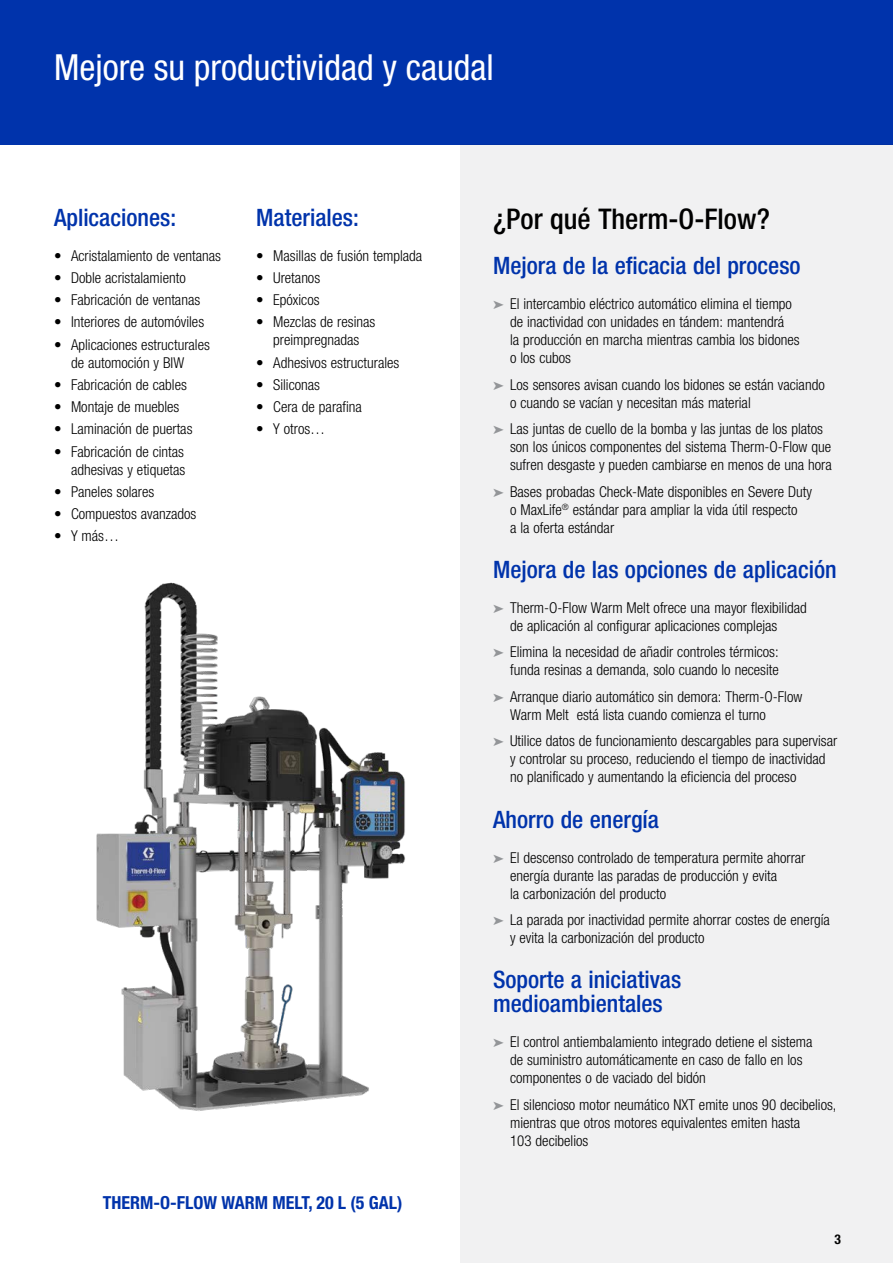
<style>
.page{position:relative;width:893px;height:1263px;background:#fff}
.page>*{position:absolute;margin:0;border:0;box-sizing:border-box;transform-origin:0 0}
.t1{font:condensed 36px "Helvetica Neue LT Std";color:#fff}
.t2{font:500 condensed 28.5px "Helvetica Neue LT Std";color:#000}
.t3{font:500 condensed 24px/24px "Helvetica Neue LT Std";color:#0033ab}
.t4{font:700 condensed 18px "Helvetica Neue LT Std";color:#0033ab}
.t5{font:300 condensed 15px/18px "Helvetica Neue LT Std";color:#000}
.t6{font:700 condensed 13.5px "Helvetica Neue LT Std";color:#000}
.s1{color:#939598}
</style>
<div class="page">
<div style="left:0;top:0;width:893px;height:145px;background:#0033ab"></div>
<div style="left:460px;top:145px;width:433px;height:1118px;background:#f1f1f2"></div>
<img style="left:96px;top:582px;width:309px;height:529px">
<h1 class="t1" style="left:54px;top:46px;width:441px">Mejore su productividad y caudal</h1>
<h3 class="t3" style="left:54px;top:205px;width:124px">Aplicaciones:</h3>
<p class="t5" style="left:54px;top:246px;width:169px">• Acristalamiento de ventanas</p>
<p class="t5" style="left:54px;top:268px;width:133px">• Doble acristalamiento</p>
<p class="t5" style="left:54px;top:291px;width:148px">• Fabricación de ventanas</p>
<p class="t5" style="left:54px;top:313px;width:152px">• Interiores de automóviles</p>
<p class="t5" style="left:54px;top:335px;width:157px;text-align:center">• Aplicaciones estructurales de automoción y BIW</p>
<p class="t5" style="left:54px;top:375px;width:134px">• Fabricación de cables</p>
<p class="t5" style="left:54px;top:398px;width:127px">• Montaje de muebles</p>
<p class="t5" style="left:54px;top:420px;width:140px">• Laminación de puertas</p>
<p class="t5" style="left:54px;top:442px;width:133px;text-align:right">• Fabricación de cintas adhesivas y etiquetas</p>
<p class="t5" style="left:54px;top:482px;width:102px">• Paneles solares</p>
<p class="t5" style="left:54px;top:505px;width:144px">• Compuestos avanzados</p>
<p class="t5" style="left:54px;top:527px;width:67px">• Y más…</p>
<h3 class="t3" style="left:256px;top:205px;width:104px">Materiales:</h3>
<p class="t5" style="left:256px;top:246px;width:168px">• Masillas de fusión templada</p>
<p class="t5" style="left:256px;top:268px;width:65px">• Uretanos</p>
<p class="t5" style="left:256px;top:291px;width:65px">• Epóxicos</p>
<p class="t5" style="left:256px;top:313px;width:121px;text-align:center">• Mezclas de resinas preimpregnadas</p>
<p class="t5" style="left:256px;top:353px;width:145px">• Adhesivos estructurales</p>
<p class="t5" style="left:256px;top:375px;width:65px">• Siliconas</p>
<p class="t5" style="left:256px;top:398px;width:107px">• Cera de parafina</p>
<p class="t5" style="left:256px;top:420px;width:71px">• Y otros…</p>
<p class="t4" style="left:103px;top:1192px;width:301px">THERM-O-FLOW WARM MELT, 20 L (5 GAL)</p>
<h2 class="t2" style="left:493px;top:202px;width:278px">¿Por qué Therm-O-Flow?</h2>
<h3 class="t3" style="left:493px;top:253px;width:309px">Mejora de la eficacia del proceso</h3>
<p class="t5" style="left:510px;top:295px;width:291px;text-indent:-17px"><span class="s1">➤</span> El intercambio eléctrico automático elimina el tiempo de inactividad con unidades en tándem: mantendrá<br>la producción en marcha mientras cambia los bidones o los cubos</p>
<p class="t5" style="left:510px;top:375px;width:316px;text-indent:-17px"><span class="s1">➤</span> Los sensores avisan cuando los bidones se están vaciando o cuando se vacían y necesitan más material</p>
<p class="t5" style="left:510px;top:420px;width:323px;text-indent:-17px"><span class="s1">➤</span> Las juntas de cuello de la bomba y las juntas de los platos son los únicos componentes del sistema Therm-O-Flow que sufren desgaste y pueden cambiarse en menos de una hora</p>
<p class="t5" style="left:510px;top:482px;width:303px;text-indent:-17px"><span class="s1">➤</span> Bases probadas Check-Mate disponibles en Severe Duty o MaxLife<sup>®</sup> estándar para ampliar la vida útil respecto<br>a la oferta estándar</p>
<h3 class="t3" style="left:493px;top:557px;width:345px">Mejora de las opciones de aplicación</h3>
<p class="t5" style="left:510px;top:598px;width:298px;text-indent:-17px"><span class="s1">➤</span> Therm-O-Flow Warm Melt ofrece una mayor flexibilidad de aplicación al configurar aplicaciones complejas</p>
<p class="t5" style="left:493px;top:643px;width:287px;text-align:right"><span class="s1">➤</span> Elimina la necesidad de añadir controles térmicos: funda resinas a demanda, solo cuando lo necesite</p>
<p class="t5" style="left:510px;top:687px;width:294px;text-indent:-17px"><span class="s1">➤</span> Arranque diario automático sin demora: Therm-O-Flow<br>Warm Melt está lista cuando comienza el turno</p>
<p class="t5" style="left:510px;top:732px;width:329px;text-indent:-17px"><span class="s1">➤</span> Utilice datos de funcionamiento descargables para supervisar y controlar su proceso, reduciendo el tiempo de inactividad no planificado y aumentando la eficiencia del proceso</p>
<h3 class="t3" style="left:493px;top:807px;width:167px">Ahorro de energía</h3>
<p class="t5" style="left:510px;top:848px;width:297px;text-indent:-17px"><span class="s1">➤</span> El descenso controlado de temperatura permite ahorrar energía durante las paradas de producción y evita<br>la carbonización del producto</p>
<p class="t5" style="left:510px;top:911px;width:321px;text-indent:-17px"><span class="s1">➤</span> La parada por inactividad permite ahorrar costes de energía y evita la carbonización del producto</p>
<h3 class="t3" style="left:493px;top:967px;width:190px">Soporte a iniciativas medioambientales</h3>
<p class="t5" style="left:510px;top:1033px;width:304px;text-indent:-17px"><span class="s1">➤</span> El control antiembalamiento integrado detiene el sistema de suministro automáticamente en caso de fallo en los componentes o de vaciado del bidón</p>
<p class="t5" style="left:510px;top:1095px;width:328px;text-indent:-17px"><span class="s1">➤</span> El silencioso motor neumático NXT emite unos 90 decibelios, mientras que otros motores equivalentes emiten hasta<br>103 decibelios</p>
<p class="t6" style="left:834px;top:1231px;width:8px">3</p>
</div>
